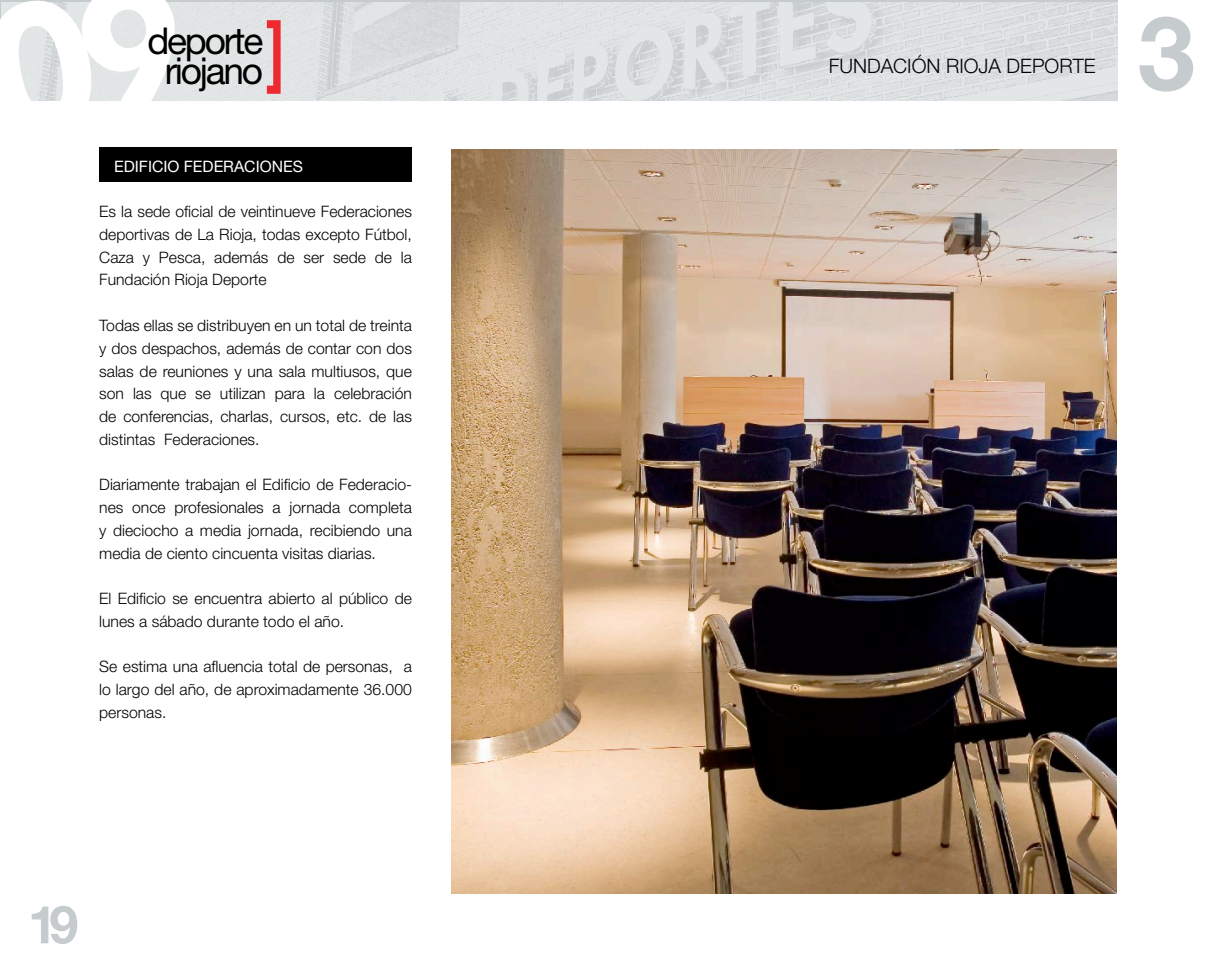
<style>
.page{position:relative;width:1216px;height:968px;background:#fff}
.page>*{position:absolute;margin:0;border:0;box-sizing:border-box;transform-origin:0 0}
.t1{font:700 103.08px "Helvetica Neue LT Std";color:#c6cbce}
.t2{font:700 52.5px "Helvetica Neue LT Std";color:#c6cbce}
.t3{font:37.1px/29.4px "Helvetica Neue LT Std";letter-spacing:-.06em;color:#000;text-align:center}
.t4{font:300 19.95px "Helvetica Neue LT Std";color:#000}
.t5{font:300 15.75px/22.8px "Helvetica Neue LT Std";color:#000;text-align:justify}
.t6{font:15.75px "Helvetica Neue LT Std";color:#fff}
</style>
<div class="page">
<img style="left:191px;top:2px;width:926px;height:99px">
<svg style="left:267px;top:20px;width:13px;height:74px"></svg>
<div style="left:99px;top:147px;width:313px;height:25px;background:#000"></div>
<div style="left:99px;top:172px;width:313px;height:10px;background:#000"></div>
<img style="left:451px;top:150px;width:665px;height:743px">
<svg style="left:0;top:0;width:191px;height:101px;background:#e0e3e4"></svg>
<h3 class="t3" style="left:147px;top:26px;width:117px">deporte riojano</h3>
<p class="t6" style="left:114px;top:157px;width:190px">EDIFICIO FEDERACIONES</p>
<p class="t5" style="left:99px;top:200px;width:314px">Es la sede oficial de veintinueve Federaciones deportivas de La Rioja, todas excepto Fútbol, Caza y Pesca, además de ser sede de la Fundación Rioja Deporte</p>
<p class="t5" style="left:99px;top:313px;width:314px">Todas ellas se distribuyen en un total de treinta y dos despachos, además de contar con dos salas de reuniones y una sala multiusos, que son las que se utilizan para la celebración de conferencias, charlas, cursos, etc. de las distintas Federaciones.</p>
<p class="t5" style="left:99px;top:473px;width:314px">Diariamente trabajan el Edificio de Federacio&shy;nes once profesionales a jornada completa y dieciocho a media jornada, recibiendo una media de ciento cincuenta visitas diarias.</p>
<p class="t5" style="left:99px;top:586px;width:314px">El Edificio se encuentra abierto al público de lunes a sábado durante todo el año.</p>
<p class="t5" style="left:99px;top:655px;width:314px">Se estima una afluencia total de personas, a lo largo del año, de aproximadamente 36.000 personas.</p>
<h2 class="t2" style="left:28px;top:891px;width:52px">19</h2>
<p class="t4" style="left:828px;top:54px;width:268px">FUNDACIÓN RIOJA DEPORTE</p>
<h1 class="t1" style="left:1137px;top:-10px;width:59px">3</h1>
</div>
